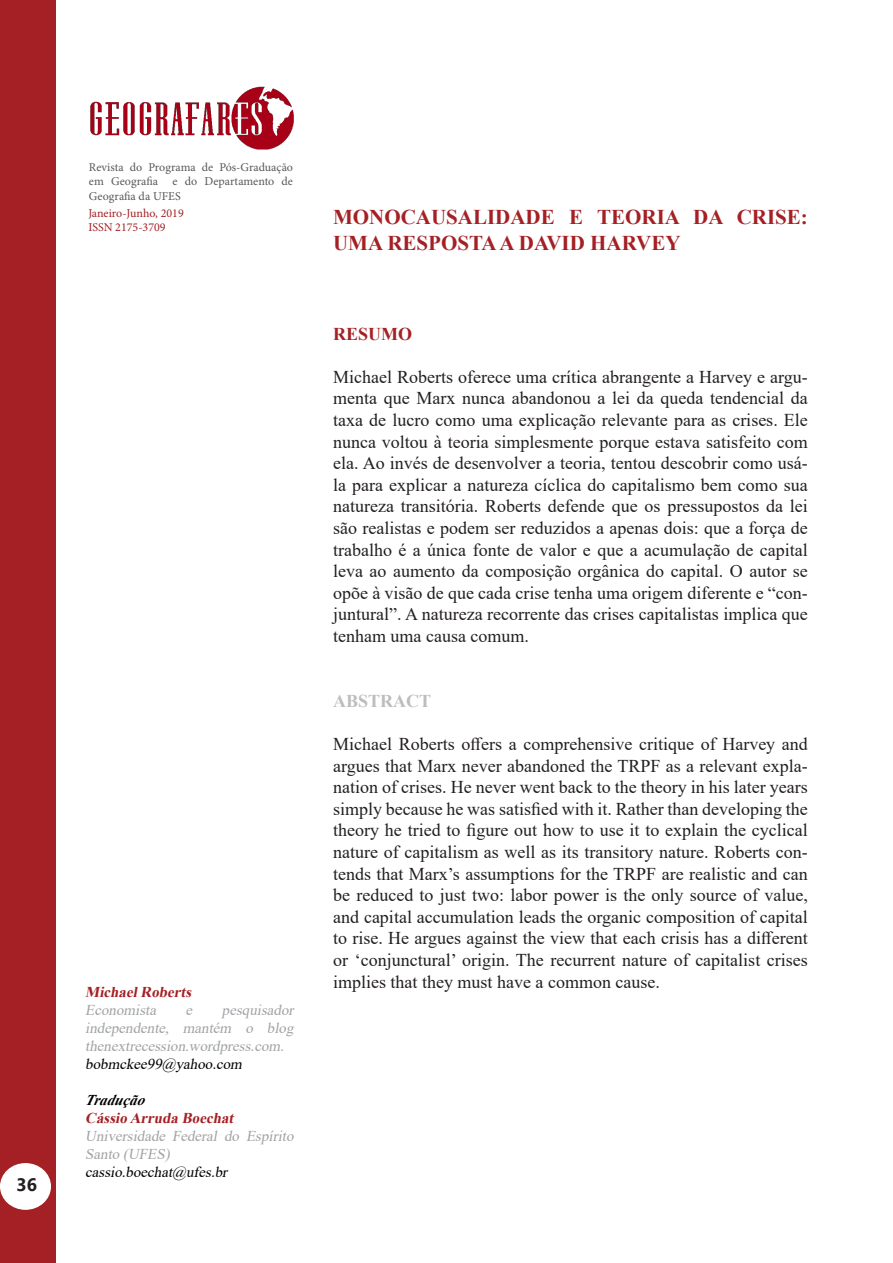
<style>
.page{position:relative;width:893px;height:1263px;background:#fff}
.page>*{position:absolute;margin:0;border:0;box-sizing:border-box;transform-origin:0 0}
.Título{font:700 21px/25.2px "Times New Roman";color:#a52024}
.t1{font:18px/21.6px "Times New Roman";color:#231f20;text-align:justify}
.t2{font:700 18px "Times New Roman";color:#bbbdbe}
.t3{font:700 18px "Times New Roman";color:#a52024}
.t4{font:700 18px "Segoe UI";color:#231f20}
.t5{font:italic 15px/18px "Times New Roman";color:#a1a3a6;text-align:justify}
.t6{font:italic 15px "Times New Roman";color:#000}
.t7{font:italic 700 15px "Times New Roman";color:#a52024}
.t8{font:italic 700 15px "Times New Roman";color:#000}
.t9{font:12px/14.4px "Minion Pro";color:#57585a;text-align:justify}
.t10{font:12px/14.4px "Minion Pro";color:#a52024}
</style>
<div class="page">
<div style="left:0;top:0;width:55px;height:1263px;background:#a52024"></div>
<div style="left:1px;top:1164px;width:49px;height:45px;background:#fff;border-radius:50%"></div>
<div style="left:0;top:1163px;width:51px;height:47px;border:2px solid #fff;border-radius:50%"></div>
<img style="left:90px;top:86px;width:204px;height:64px">
<p class="t4" style="left:16px;top:1168px;width:22px">36</p>
<p class="t9" style="left:89px;top:160px;width:206px">Revista do Programa de Pós-Graduação em Geografia e do Departamento de Geografia da UFES</p>
<p class="t10" style="left:88px;top:206px;width:97px">Janeiro-Junho, 2019<br>ISSN 2175-3709</p>
<p class="t7" style="left:85px;top:981px;width:111px">MichaelRoberts</p>
<p class="t5" style="left:85px;top:1000px;width:76px">Economista</p>
<p class="t5" style="left:186px;top:1000px;width:12px">e</p>
<p class="t5" style="left:85px;top:1000px;width:213px;text-indent:137px">pesquisador independente, mantém o blog thenextrecession.wordpress.com.</p>
<p class="t6" style="left:85px;top:1053px;width:162px">bobmckee99@yahoo.com</p>
<p class="t8" style="left:85px;top:1089px;width:64px">Tradução</p>
<p class="t7" style="left:85px;top:1107px;width:153px">Cássio Arruda Boechat</p>
<p class="t5" style="left:85px;top:1126px;width:213px">Universidade Federal do Espírito<br>Santo (UFES)</p>
<p class="t6" style="left:85px;top:1161px;width:147px">cassio.boechat@ufes.br</p>
<p class="Título" style="left:333px;top:204px;width:476px">MONOCAUSALIDADE E TEORIA DA CRISE:<br>UMA RESPOSTA A DAVID HARVEY</p>
<p class="t3" style="left:333px;top:320px;width:81px">RESUMO</p>
<p class="t1" style="left:333px;top:365px;width:476px">Michael Roberts oferece uma crítica abrangente a Harvey e argu&shy;menta que Marx nunca abandonou a lei da queda tendencial da taxa de lucro como uma explicação relevante para as crises. Ele nunca voltou à teoria simplesmente porque estava satisfeito com ela. Ao invés de desenvolver a teoria, tentou descobrir como usá&shy;la para explicar a natureza cíclica do capitalismo bem como sua natureza transitória. Roberts defende que os pressupostos da lei são realistas e podem ser reduzidos a apenas dois: que a força de trabalho é a única fonte de valor e que a acumulação de capital leva ao aumento da composição orgânica do capital. O autor se opõe à visão de que cada crise tenha uma origem diferente e “con&shy;juntural”. A natureza recorrente das crises capitalistas implica que tenham uma causa comum.</p>
<p class="t2" style="left:333px;top:688px;width:100px">ABSTRACT</p>
<p class="t1" style="left:333px;top:733px;width:476px">Michael Roberts offers a comprehensive critique of Harvey and argues that Marx never abandoned the TRPF as a relevant expla&shy;nation of crises. He never went back to the theory in his later years simply because he was satisfied with it. Rather than developing the theory he tried to figure out how to use it to explain the cyclical nature of capitalism as well as its transitory nature. Roberts con&shy;tends that Marx’s assumptions for the TRPF are realistic and can be reduced to just two: labor power is the only source of value, and capital accumulation leads the organic composition of capital to rise. He argues against the view that each crisis has a different or ‘conjunctural’ origin. The recurrent nature of capitalist crises implies that they must have a common cause.</p>
</div>
